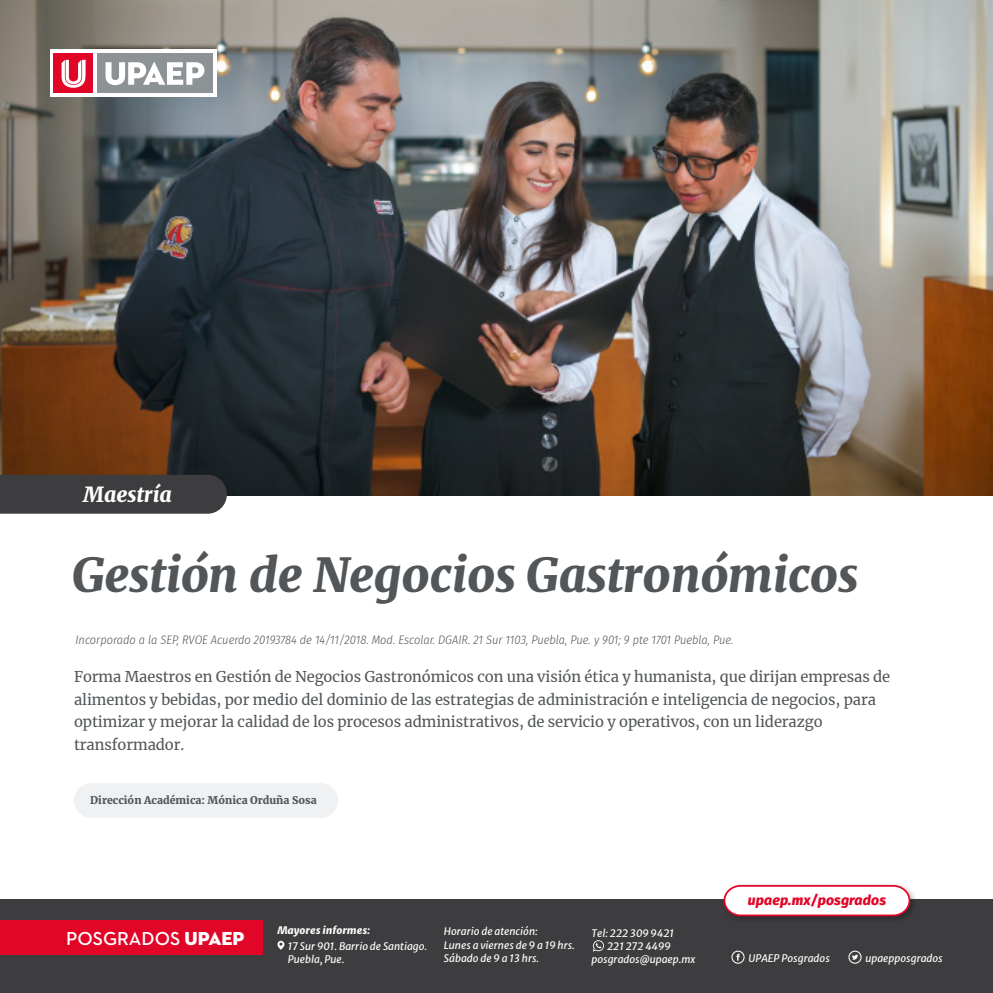
<style>
.page{position:relative;width:993px;height:993px;background:#fff}
.page>*{position:absolute;margin:0;border:0;box-sizing:border-box;transform-origin:0 0}
.t1{font:italic 900 47.25px "Merriweather";letter-spacing:-.005em;color:#525659}
.t2{font:italic 900 21px "Merriweather";color:#fff}
.t3{font:600 19.07px "Neutraface 2 Text";color:#fff}
.t4{font:14.7px/22.8px "Merriweather";letter-spacing:-.005em;color:#525659}
.t5{font:italic 800 14px "Fira Sans";letter-spacing:.01em;color:#e10527}
.t6{font:italic 300 12.25px "Fira Sans Condensed";color:#525659}
.t7{font:900 10.5px "Merriweather";color:#525659}
.t8{font:italic 10.33px/13.3px "Merriweather Sans";color:#fff}
.t9{font:italic 800 10.33px "Merriweather Sans";color:#fff}
.s1{font-family:"Neutraface 2 Display Titling";font-weight:400}
</style>
<div class="page">
<img style="left:0;top:0;width:992px;height:495px">
<div style="left:0;top:474px;width:227px;height:39px;background:#3d3d3f"></div>
<div style="left:0;top:899px;width:992px;height:93px;background:#3d3d3f"></div>
<svg style="left:731px;top:950px;width:13px;height:13px"></svg>
<svg style="left:848px;top:950px;width:13px;height:13px"></svg>
<svg style="left:593px;top:940px;width:10px;height:11px"></svg>
<svg style="left:277px;top:940px;width:7px;height:9px"></svg>
<div style="left:0;top:920px;width:262px;height:34px;background:#e10527"></div>
<div style="left:74px;top:782px;width:264px;height:35px;background:#f0f1f2;border-radius:17px"></div>
<img style="left:734px;top:890px;width:181px;height:29px">
<svg style="left:723px;top:884px;width:187px;height:32px"></svg>
<svg style="left:50px;top:50px;width:166px;height:47px"></svg>
<div style="left:97px;top:54px;width:115px;height:39px;background:#8d9294"></div>
<svg style="left:105px;top:62px;width:99px;height:23px"></svg>
<div style="left:54px;top:54px;width:39px;height:39px;background:#e10527"></div>
<svg style="left:61px;top:60px;width:24px;height:28px"></svg>
<h2 class="t2" style="left:83px;top:479px;width:90px">Maestría</h2>
<h1 class="t1" style="left:72px;top:541px;width:787px">Gestión de Negocios Gastronómicos</h1>
<p class="t6" style="left:75px;top:630px;width:659px">Incorporado a la SEP, RVOE Acuerdo 20193784 de 14/11/2018. Mod. Escolar. DGAIR. 21 Sur 1103, Puebla, Pue. y 901; 9 pte 1701 Puebla, Pue.</p>
<p class="t4" style="left:74px;top:664px;width:817px">Forma Maestros en Gestión de Negocios Gastronómicos con una visión ética y humanista, que dirijan empresas de alimentos y bebidas, por medio del dominio de las estrategias de administración e inteligencia de negocios, para optimizar y mejorar la calidad de los procesos administrativos, de servicio y operativos, con un liderazgo transformador.</p>
<p class="t7" style="left:90px;top:792px;width:228px">Dirección Académica: Mónica Orduña Sosa</p>
<p class="t9" style="left:277px;top:920px;width:94px">Mayores informes:</p>
<p class="t8" style="left:591px;top:924px;width:84px">Tel: 222 309 9421</p>
<p class="t8" style="left:288px;top:937px;width:141px">17 Sur 901. Barrio de Santiago.<br>Puebla, Pue.</p>
<p class="t3" style="left:66px;top:925px;width:180px">POSGRADOS <span class="s1">UPAEP</span></p>
<p class="t8" style="left:444px;top:923px;width:132px">Horario de atención:<br>Lunes a viernes de 9 a 19 hrs.<br>Sábado de 9 a 13 hrs.</p>
<p class="t8" style="left:607px;top:937px;width:65px">221 272 4499</p>
<p class="t8" style="left:591px;top:950px;width:105px">posgrados@upaep.mx</p>
<p class="t5" style="left:747px;top:888px;width:140px">upaep.mx/posgrados</p>
<p class="t8" style="left:748px;top:949px;width:83px">UPAEP Posgrados</p>
<p class="t8" style="left:865px;top:949px;width:79px">upaepposgrados</p>
</div>
